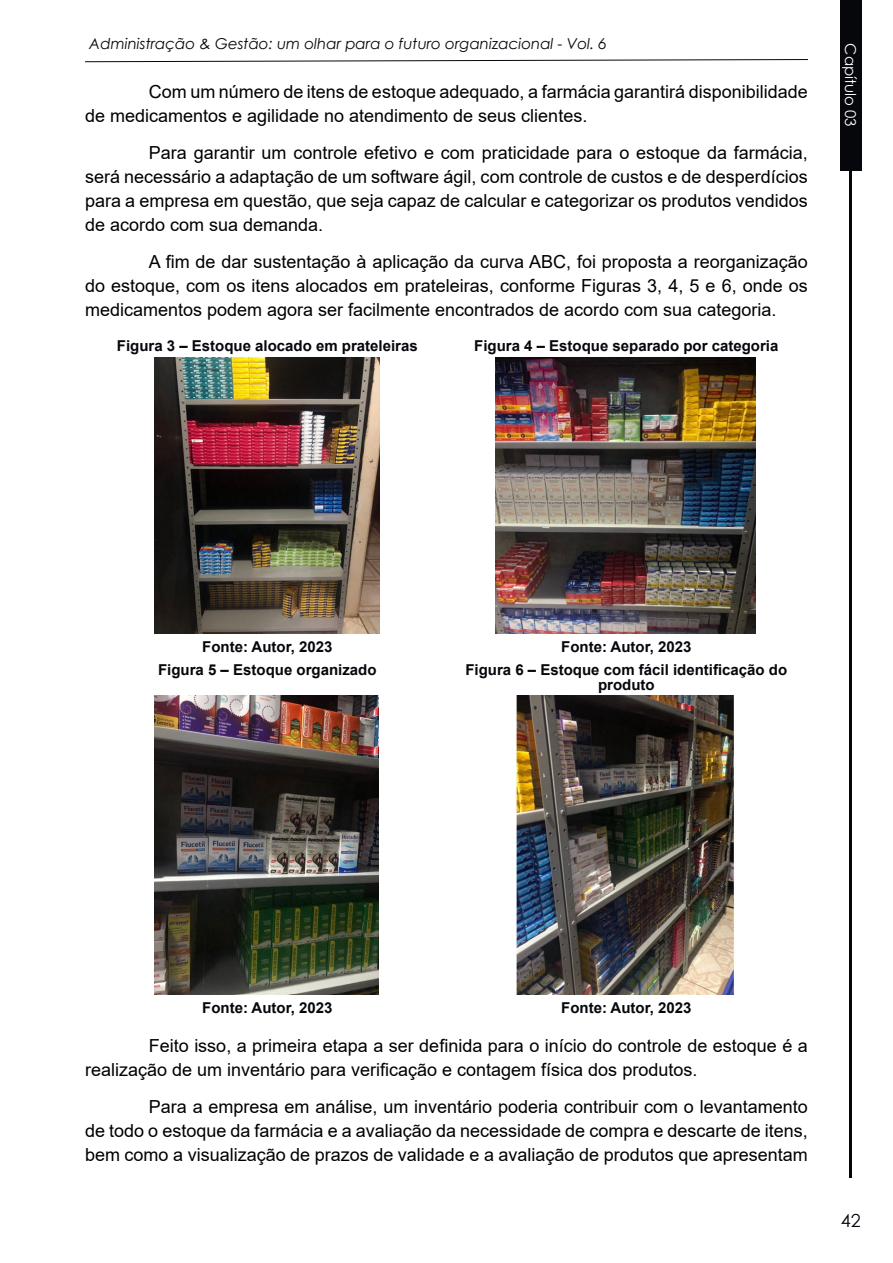
<style>
.page{position:relative;width:893px;height:1263px;background:#fff}
.page>*{position:absolute;margin:0;border:0;box-sizing:border-box;transform-origin:0 0}
.t1{font:18px/24px "Arial";color:#000;text-align:justify}
.t2{font:18px "Century Gothic";color:#06070c}
.t3{font:700 15px/15px "Arial";color:#06070c;text-align:center}
.t4{font:italic 15px "Century Gothic";color:#06070c}
.t5{font:15px "Century Gothic";color:#fff}
</style>
<div class="page">
<svg style="left:85px;top:59px;width:723px;height:3px"></svg>
<hr style="left:850px;top:170px;width:2px;height:1008px;background:#06070c">
<div style="left:840px;top:0;width:21px;height:170px;background:#06070c"></div>
<img style="left:154px;top:357px;width:225px;height:276px">
<img style="left:496px;top:357px;width:260px;height:276px">
<img style="left:155px;top:696px;width:223px;height:299px">
<img style="left:515px;top:696px;width:220px;height:299px">
<p class="t4" style="left:89px;top:33px;width:519px">Administração &amp; Gestão: um olhar para o futuro organizacional - Vol. 6</p>
<p class="t5" style="left:861px;top:43px;width:85px;rotate:90deg">Capítulo 03</p>
<p class="t1" style="left:85px;top:80px;width:724px;text-indent:64px">Com um número de itens de estoque adequado, a farmácia garantirá disponibilidade de medicamentos e agilidade no atendimento de seus clientes.</p>
<p class="t1" style="left:85px;top:140px;width:724px;text-indent:64px">Para garantir um controle efetivo e com praticidade para o estoque da farmácia, será necessário a adaptação de um software ágil, com controle de custos e de desperdícios para a empresa em questão, que seja capaz de calcular e categorizar os produtos vendidos de acordo com sua demanda.</p>
<p class="t1" style="left:85px;top:249px;width:724px;text-indent:64px">A fim de dar sustentação à aplicação da curva ABC, foi proposta a reorganização do estoque, com os itens alocados em prateleiras, conforme Figuras 3, 4, 5 e 6, onde os medicamentos podem agora ser facilmente encontrados de acordo com sua categoria.</p>
<p class="t3" style="left:117px;top:339px;width:302px">Figura 3 – Estoque alocado em prateleiras</p>
<p class="t3" style="left:474px;top:339px;width:306px">Figura 4 – Estoque separado por categoria</p>
<p class="t3" style="left:202px;top:639px;width:132px">Fonte: Autor, 2023</p>
<p class="t3" style="left:561px;top:639px;width:132px">Fonte: Autor, 2023</p>
<p class="t3" style="left:158px;top:662px;width:220px">Figura 5 – Estoque organizado</p>
<p class="t3" style="left:465px;top:662px;width:323px">Figura 6 – Estoque com fácil identificação do produto</p>
<p class="t3" style="left:202px;top:1001px;width:132px">Fonte: Autor, 2023</p>
<p class="t3" style="left:561px;top:1001px;width:132px">Fonte: Autor, 2023</p>
<p class="t1" style="left:85px;top:1034px;width:724px;text-indent:64px">Feito isso, a primeira etapa a ser definida para o início do controle de estoque é a realização de um inventário para verificação e contagem física dos produtos.</p>
<p class="t1" style="left:85px;top:1095px;width:724px;text-indent:64px">Para a empresa em análise, um inventário poderia contribuir com o levantamento de todo o estoque da farmácia e a avaliação da necessidade de compra e descarte de itens, bem como a visualização de prazos de validade e a avaliação de produtos que apresentam</p>
<p class="t2" style="left:841px;top:1208px;width:21px">42</p>
</div>
